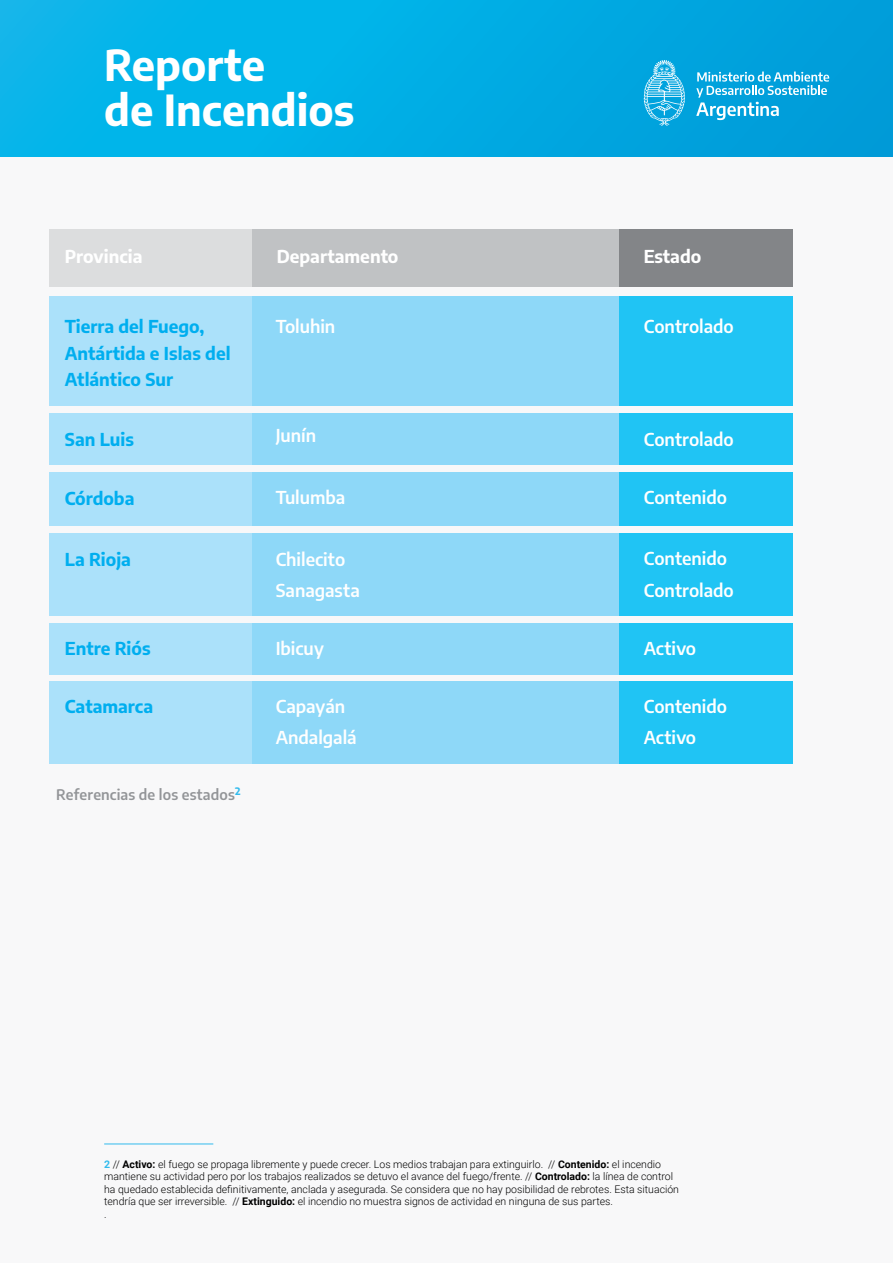
<style>
.page{position:relative;width:893px;height:1263px;background:#fff}
.page>*{position:absolute;margin:0;border:0;box-sizing:border-box;transform-origin:0 0}
.t1{font:700 42px/44.4px "Encode Sans";color:#fff}
.t2{font:600 17.4px/31.2px "Encode Sans";color:#fff}
.t3{font:700 17.4px/26.1px "Encode Sans";color:#00aeef}
.t4{font:700 17.4px "Encode Sans";color:#fff}
.t5{font:600 14.4px "Encode Sans";letter-spacing:.01em;color:#939598}
.t6{font:300 10.5px/12.6px "Roboto";color:#000}
.s1{font-weight:700;color:#32bbed}
.s2{font-weight:700}
</style>
<div class="page">
<div style="left:0;top:0;width:893px;height:169px;background:linear-gradient(to right,#05bbee,#009dd9)"></div>
<svg style="left:696px;top:72px;width:133px;height:48px;background:#38b4e2"></svg>
<svg style="left:644px;top:60px;width:41px;height:66px;background:#40bae5"></svg>
<div style="left:0;top:157px;width:893px;height:1106px;background:#f8f8f9"></div>
<div style="left:50px;top:229px;width:202px;height:58px;background:#dcddde"></div>
<div style="left:50px;top:296px;width:202px;height:109px;background:#abe1fa"></div>
<div style="left:50px;top:473px;width:202px;height:53px;background:#abe1fa"></div>
<div style="left:50px;top:623px;width:202px;height:51px;background:#abe1fa"></div>
<div style="left:50px;top:681px;width:202px;height:82px;background:#abe1fa"></div>
<div style="left:50px;top:414px;width:202px;height:51px;background:#abe1fa"></div>
<div style="left:50px;top:533px;width:202px;height:82px;background:#abe1fa"></div>
<div style="left:252px;top:229px;width:367px;height:58px;background:#c0c2c4"></div>
<div style="left:252px;top:296px;width:367px;height:109px;background:#8ed8f8"></div>
<div style="left:252px;top:473px;width:367px;height:53px;background:#8ed8f8"></div>
<div style="left:252px;top:623px;width:367px;height:51px;background:#8ed8f8"></div>
<div style="left:252px;top:681px;width:367px;height:82px;background:#8ed8f8"></div>
<div style="left:252px;top:414px;width:367px;height:51px;background:#8ed8f8"></div>
<div style="left:252px;top:533px;width:367px;height:82px;background:#8ed8f8"></div>
<div style="left:619px;top:229px;width:174px;height:58px;background:#838588"></div>
<div style="left:619px;top:296px;width:174px;height:109px;background:#20c4f4"></div>
<div style="left:619px;top:473px;width:174px;height:53px;background:#20c4f4"></div>
<div style="left:619px;top:623px;width:174px;height:51px;background:#20c4f4"></div>
<div style="left:619px;top:681px;width:174px;height:82px;background:#20c4f4"></div>
<div style="left:619px;top:414px;width:174px;height:51px;background:#20c4f4"></div>
<div style="left:619px;top:533px;width:174px;height:82px;background:#20c4f4"></div>
<hr style="left:104px;top:1143px;width:109px;height:1px;background:#32bbed">
<h1 class="t1" style="left:104px;top:41px;width:252px">Reporte<br>de Incendios</h1>
<h2 class="t4" style="left:65px;top:243px;width:79px">Provincia</h2>
<h2 class="t4" style="left:277px;top:243px;width:123px">Departamento</h2>
<h2 class="t4" style="left:644px;top:243px;width:59px">Estado</h2>
<h2 class="t3" style="left:65px;top:313px;width:167px">Tierra del Fuego,<br>Antártida e Islas del<br>Atlántico Sur</h2>
<h2 class="t2" style="left:276px;top:310px;width:61px">Toluhin</h2>
<h2 class="t2" style="left:644px;top:310px;width:92px">Controlado</h2>
<h2 class="t3" style="left:65px;top:425px;width:71px">San Luis</h2>
<h2 class="t2" style="left:276px;top:419px;width:42px">Junín</h2>
<h2 class="t2" style="left:644px;top:422px;width:92px">Controlado</h2>
<h2 class="t3" style="left:65px;top:484px;width:71px">Córdoba</h2>
<h2 class="t2" style="left:276px;top:480px;width:71px">Tulumba</h2>
<h2 class="t2" style="left:644px;top:480px;width:85px">Contenido</h2>
<h2 class="t3" style="left:65px;top:545px;width:68px">La Rioja</h2>
<h2 class="t2" style="left:276px;top:542px;width:86px">Chilecito<br>Sanagasta</h2>
<h2 class="t2" style="left:644px;top:542px;width:92px">Contenido<br>Controlado</h2>
<h2 class="t3" style="left:65px;top:634px;width:87px">Entre Riós</h2>
<h2 class="t2" style="left:276px;top:632px;width:50px">Ibicuy</h2>
<h2 class="t2" style="left:644px;top:632px;width:54px">Activo</h2>
<h2 class="t3" style="left:65px;top:692px;width:90px">Catamarca</h2>
<h2 class="t2" style="left:276px;top:690px;width:82px">Capayán<br>Andalgalá</h2>
<h2 class="t2" style="left:644px;top:690px;width:85px">Contenido<br>Activo</h2>
<h3 class="t5" style="left:56px;top:784px;width:186px">Referencias de los estados<sup>2</sup></h3>
<p class="t6" style="left:104px;top:1157px;width:576px"><span class="s1">2</span> // <span class="s2">Activo:</span> el fuego se propaga libremente y puede crecer. Los medios trabajan para extinguirlo. // <span class="s2">Contenido:</span> el incendio mantiene su actividad pero por los trabajos realizados se detuvo el avance del fuego/frente. // <span class="s2">Controlado:</span> la línea de control ha quedado establecida definitivamente, anclada y asegurada. Se considera que no hay posibilidad de rebrotes. Esta situación tendría que ser irreversible. // <span class="s2">Extinguido:</span> el incendio no muestra signos de actividad en ninguna de sus partes.<br>.</p>
</div>
